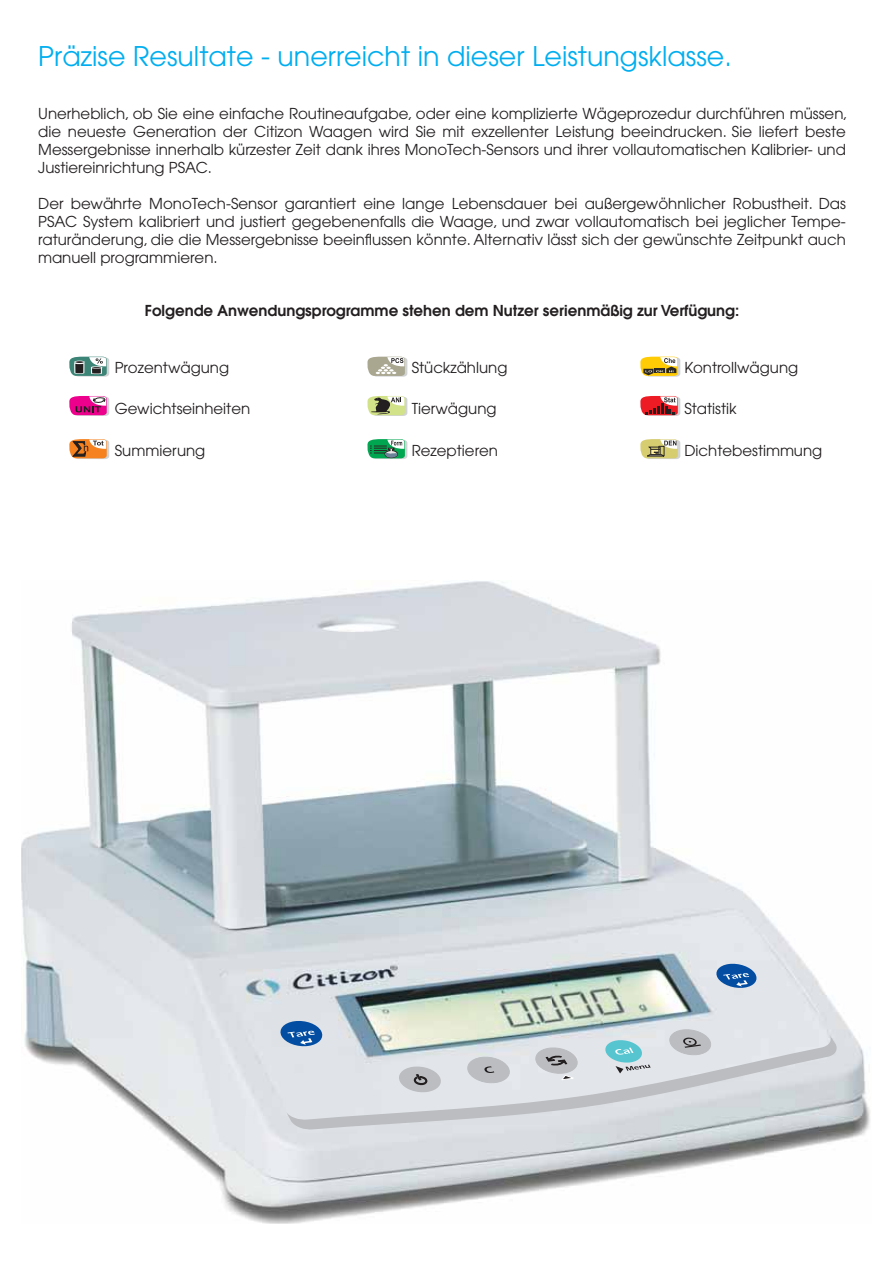
<style>
.page{position:relative;width:893px;height:1263px;background:#fff}
.page>*{position:absolute;margin:0;border:0;box-sizing:border-box;transform-origin:0 0}
.t1{font:27px "Avant Garde";color:#00aeef}
.t2{font:15px/18px "Avant Garde";color:#231f20;text-align:justify}
.t3{font:600 15px "Avant Garde";color:#231f20}
</style>
<div class="page">
<svg style="left:69px;top:357px;width:40px;height:20px"></svg>
<svg style="left:69px;top:396px;width:40px;height:20px"></svg>
<svg style="left:367px;top:396px;width:40px;height:20px"></svg>
<svg style="left:367px;top:439px;width:40px;height:20px"></svg>
<svg style="left:367px;top:357px;width:40px;height:20px"></svg>
<svg style="left:640px;top:357px;width:40px;height:20px"></svg>
<svg style="left:640px;top:396px;width:40px;height:20px"></svg>
<svg style="left:640px;top:439px;width:40px;height:20px"></svg>
<svg style="left:69px;top:439px;width:40px;height:20px"></svg>
<img style="left:21px;top:581px;width:849px;height:642px">
<svg style="left:714px;top:963px;width:45px;height:26px"></svg>
<svg style="left:278px;top:1020px;width:47px;height:27px"></svg>
<svg style="left:286px;top:1035px;width:552px;height:95px;background:#d3d8dc"></svg>
<svg style="left:666px;top:1029px;width:48px;height:28px"></svg>
<hr style="left:684px;top:1045px;width:17px;height:3px;background:#231f20">
<svg style="left:396px;top:1065px;width:47px;height:28px"></svg>
<svg style="left:532px;top:1047px;width:49px;height:34px;background:#c4c6ca"></svg>
<svg style="left:603px;top:1039px;width:48px;height:34px;background:#a8d2d8"></svg>
<svg style="left:464px;top:1056px;width:49px;height:29px"></svg>
<h1 class="t1" style="left:38px;top:47px;width:695px">Präzise Resultate - unerreicht in dieser Leistungsklasse.</h1>
<p class="t2" style="left:38px;top:106px;width:811px">Unerheblich, ob Sie eine einfache Routineaufgabe, oder eine komplizierte Wägeprozedur durchführen müssen, die neueste Generation der Citizon Waagen wird Sie mit exzellenter Leistung beeindrucken. Sie liefert beste Messergebnisse innerhalb kürzester Zeit dank ihres MonoTech-Sensors und ihrer vollautomatischen Kalibrier- und Justiereinrichtung PSAC.</p>
<p class="t2" style="left:38px;top:196px;width:809px">Der bewährte MonoTech-Sensor garantiert eine lange Lebensdauer bei außergewöhnlicher Robustheit. Das PSAC System kalibriert und justiert gegebenenfalls die Waage, und zwar vollautomatisch bei jeglicher Tempe&shy;raturänderung, die die Messergebnisse beeinflussen könnte. Alternativ lässt sich der gewünschte Zeitpunkt auch manuell programmieren.</p>
<p class="t3" style="left:145px;top:305px;width:596px">Folgende Anwendungsprogramme stehen dem Nutzer serienmäßig zur Verfügung:</p>
<p class="t2" style="left:115px;top:360px;width:116px">Prozentwägung</p>
<p class="t2" style="left:412px;top:360px;width:97px">Stückzählung</p>
<p class="t2" style="left:684px;top:360px;width:115px">Kontrollwägung</p>
<p class="t2" style="left:115px;top:401px;width:137px">Gewichtseinheiten</p>
<p class="t2" style="left:412px;top:401px;width:86px">Tierwägung</p>
<p class="t2" style="left:684px;top:401px;width:54px">Statistik</p>
<p class="t2" style="left:115px;top:443px;width:92px">Summierung</p>
<p class="t2" style="left:412px;top:443px;width:88px">Rezeptieren</p>
<p class="t2" style="left:684px;top:443px;width:139px">Dichtebestimmung</p>
</div>
